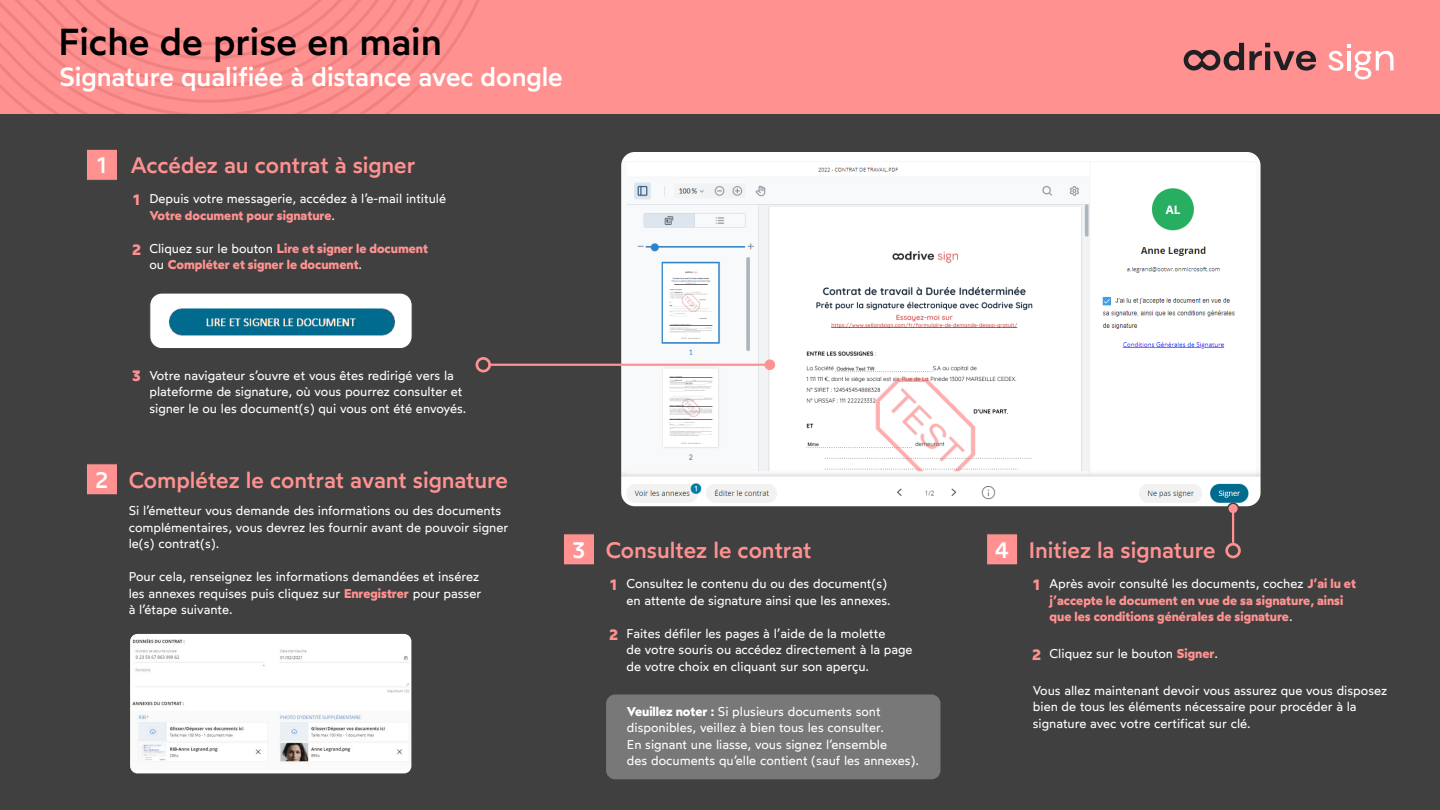
<style>
.page{position:relative;width:1440px;height:810px;background:#fff}
.page>*{position:absolute;margin:0;border:0;box-sizing:border-box;transform-origin:0 0}
.t1{font:500 37.5px "Wotfard";color:#000}
.Titre_H2{font:500 26.25px "Wotfard";color:#fff}
.Titre_H2-2{font:500 22.5px "Wotfard";color:#ff9291}
.Titre_H2-3{font:500 22.5px "Wotfard";color:#fff}
.Titre_H2-4{font:700 15px "Wotfard";color:#ff9291}
.Titre_H2-5{font:12.75px/16.5px "Wotfard";color:#fff}
.Titre_H2-6{font:700 12.75px/16.5px "Wotfard";color:#ff9291}
.s1{font-weight:700;color:#ff9291}
.s2{font-weight:400;color:#fff}
.s3{font-weight:700}
</style>
<div class="page">
<div style="left:0;top:0;width:1440px;height:114px;background:#ff9291"></div>
<svg style="left:22px;top:0;width:425px;height:114px"></svg>
<svg style="left:0;top:0;width:432px;height:107px"></svg>
<svg style="left:1184px;top:43px;width:132px;height:28px"></svg>
<svg style="left:1328px;top:44px;width:66px;height:36px"></svg>
<div style="left:0;top:114px;width:1440px;height:696px;background:#404040"></div>
<img style="left:621px;top:152px;width:640px;height:354px">
<div style="left:86px;top:149px;width:32px;height:32px;background:#ff9291;border:1px solid #404040"></div>
<div style="left:86px;top:464px;width:32px;height:31px;background:#ff9291;border:1px solid #404040"></div>
<div style="left:563px;top:534px;width:32px;height:31px;background:#ff9291;border:1px solid #404040"></div>
<div style="left:986px;top:534px;width:32px;height:31px;background:#ff9291;border:1px solid #404040"></div>
<div style="left:150px;top:293px;width:262px;height:56px;background:#fff;border-radius:12px"></div>
<div style="left:149px;top:293px;width:263px;height:56px;border:1px solid #404040;border-radius:12px"></div>
<div style="left:606px;top:694px;width:335px;height:85px;background:#787878;border-radius:9px"></div>
<img style="left:169px;top:308px;width:226px;height:27px">
<img style="left:130px;top:634px;width:281px;height:139px">
<div style="left:765px;top:359px;width:10px;height:11px;background:#ff9291;border-radius:50%"></div>
<div style="left:476px;top:357px;width:15px;height:15px;border:3px solid #ff9291;border-radius:50%"></div>
<hr style="left:489px;top:364px;width:281px;height:2px;background:#ff9291">
<div style="left:1228px;top:503px;width:10px;height:11px;background:#ff9291;border-radius:50%"></div>
<div style="left:1227px;top:503px;width:12px;height:12px;border:2px solid #404040;border-radius:50%"></div>
<div style="left:1225px;top:543px;width:16px;height:15px;border:3px solid #ff9291;border-radius:50%"></div>
<hr style="left:1232px;top:511px;width:2px;height:32px;background:#ff9291">
<h1 class="t1" style="left:58px;top:18px;width:385px">Fiche de prise en main</h1>
<p class="Titre_H2" style="left:60px;top:60px;width:505px">Signature qualifiée à distance avec dongle</p>
<p class="Titre_H2-3" style="left:96px;top:151px;width:12px">1</p>
<p class="Titre_H2-2" style="left:131px;top:151px;width:286px">Accédez au contrat à signer</p>
<p class="Titre_H2-4" style="left:133px;top:190px;width:9px">1</p>
<p class="Titre_H2-4" style="left:132px;top:240px;width:11px">2</p>
<p class="Titre_H2-5" style="left:149px;top:190px;width:298px">Depuis votre messagerie, accédez à l’e-mail intitulé<br><span class="s1">Votre document pour signature</span>.</p>
<p class="Titre_H2-6" style="left:149px;top:240px;width:280px"><span class="s2">Cliquez sur le bouton</span> Lire et signer le document <span class="s2">ou</span> Compléter et signer le document<span class="s2">.</span></p>
<p class="Titre_H2-4" style="left:132px;top:366px;width:11px">3</p>
<p class="Titre_H2-5" style="left:149px;top:367px;width:319px">Votre navigateur s’ouvre et vous êtes redirigé vers la plateforme de signature, où vous pourrez consulter et signer le ou les document(s) qui vous ont été envoyés.</p>
<p class="Titre_H2-3" style="left:95px;top:466px;width:15px">2</p>
<p class="Titre_H2-2" style="left:129px;top:466px;width:381px">Complétez le contrat avant signature</p>
<p class="Titre_H2-5" style="left:129px;top:502px;width:381px">Si l’émetteur vous demande des informations ou des documents complémentaires, vous devrez les fournir avant de pouvoir signer le(s) contrat(s).</p>
<p class="Titre_H2-5" style="left:129px;top:568px;width:352px">Pour cela, renseignez les informations demandées et insérez</p>
<p class="Titre_H2-5" style="left:129px;top:585px;width:354px">les annexes requises puis cliquez sur <span class="s1">Enregistrer</span> pour passer</p>
<p class="Titre_H2-5" style="left:129px;top:601px;width:106px">à l’étape suivante.</p>
<p class="Titre_H2-2" style="left:606px;top:536px;width:207px">Consultez le contrat</p>
<p class="Titre_H2-2" style="left:1029px;top:536px;width:188px">Initiez la signature</p>
<p class="Titre_H2-3" style="left:572px;top:536px;width:15px">3</p>
<p class="Titre_H2-3" style="left:994px;top:536px;width:16px">4</p>
<p class="Titre_H2-5" style="left:626px;top:575px;width:262px">Consultez le contenu du ou des document(s)</p>
<p class="Titre_H2-5" style="left:626px;top:592px;width:266px">en attente de signature ainsi que les annexes.</p>
<p class="Titre_H2-4" style="left:610px;top:575px;width:9px">1</p>
<p class="Titre_H2-4" style="left:1033px;top:575px;width:9px">1</p>
<p class="Titre_H2-6" style="left:1050px;top:575px;width:308px"><span class="s2">Après avoir consulté les documents, cochez</span> J’ai lu et j’accepte le document en vue de sa signature, ainsi que les conditions générales de signature<span class="s2">.</span></p>
<p class="Titre_H2-4" style="left:609px;top:625px;width:11px">2</p>
<p class="Titre_H2-5" style="left:626px;top:625px;width:260px">Faites défiler les pages à l’aide de la molette</p>
<p class="Titre_H2-5" style="left:626px;top:641px;width:287px">de votre souris ou accédez directement à la page de votre choix en cliquant sur son aperçu.</p>
<p class="Titre_H2-5" style="left:1050px;top:645px;width:170px">Cliquez sur le bouton <span class="s1">Signer</span>.</p>
<p class="Titre_H2-4" style="left:1032px;top:645px;width:11px">2</p>
<p class="Titre_H2-5" style="left:627px;top:703px;width:259px"><span class="s3">Veuillez noter :</span> Si plusieurs documents sont disponibles, veillez à bien tous les consulter.</p>
<p class="Titre_H2-5" style="left:627px;top:736px;width:262px">En signant une liasse, vous signez l’ensemble</p>
<p class="Titre_H2-5" style="left:627px;top:752px;width:294px">des documents qu’elle contient (sauf les annexes).</p>
<p class="Titre_H2-5" style="left:1033px;top:682px;width:356px">Vous allez maintenant devoir vous assurez que vous disposez bien de tous les éléments nécessaire pour procéder à la signature avec votre certificat sur clé.</p>
</div>
